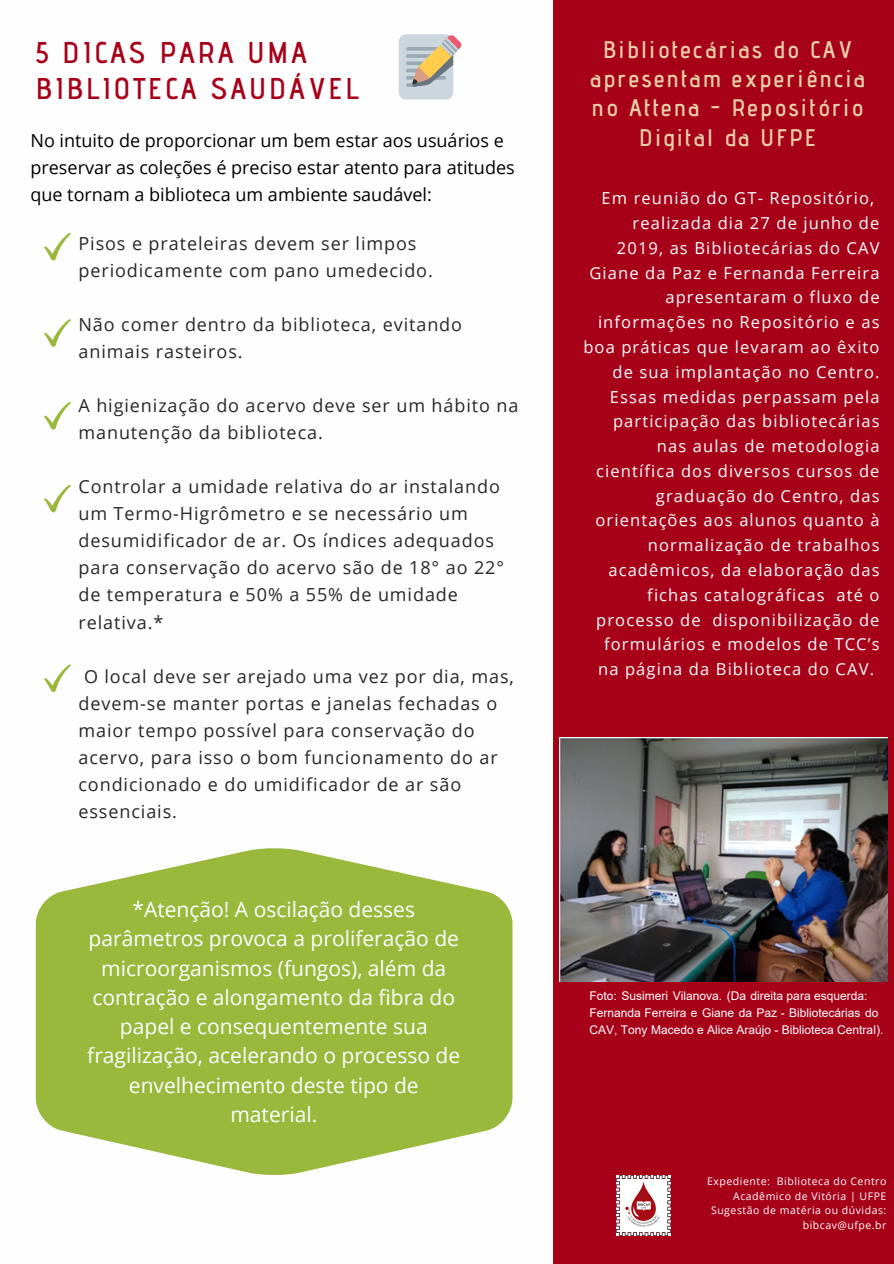
<style>
.page{position:relative;width:894px;height:1264px;background:#fff}
.page>*{position:absolute;margin:0;border:0;box-sizing:border-box;transform-origin:0 0}
.t1{font:600 30px/36px "Advent Pro";letter-spacing:.095em;color:#a70119}
.t2{font:600 24px/29.2px "Advent Pro";letter-spacing:.095em;color:#e8cfa9;text-align:center}
.t3{font:21px/29.2px "Open Sans";color:#fff;text-align:center}
.t4{font:18px/27px "Open Sans";letter-spacing:.05em;color:#272727}
.t5{font:18px/27px "Open Sans";color:#000}
.t6{font:16.5px "Open Sans";letter-spacing:.07em;color:#fefefe}
.t7{font:12px/17px "Arial";color:#fff}
.t8{font:10.5px/14.9px "Open Sans";letter-spacing:.05em;color:#fefefe;text-align:right}
</style>
<div class="page">
<div style="left:553px;top:0;width:340px;height:1263px;background:#a70119"></div>
<img style="left:616px;top:1175px;width:54px;height:60px">
<img style="left:559px;top:738px;width:328px;height:243px">
<svg style="left:36px;top:848px;width:476px;height:327px;background:#a7c258"></svg>
<svg style="left:44px;top:232px;width:27px;height:28px"></svg>
<svg style="left:44px;top:319px;width:27px;height:28px"></svg>
<svg style="left:44px;top:401px;width:27px;height:28px"></svg>
<svg style="left:44px;top:484px;width:27px;height:28px"></svg>
<svg style="left:44px;top:664px;width:27px;height:28px"></svg>
<div style="left:398px;top:34px;width:55px;height:66px;background:#ccd6dd;border-radius:7px"></div>
<svg style="left:406px;top:76px;width:40px;height:4px"></svg>
<hr style="left:406px;top:83px;width:11px;height:4px;background:#99aab5;border-radius:2px">
<svg style="left:406px;top:47px;width:40px;height:4px"></svg>
<hr style="left:406px;top:54px;width:40px;height:4px;background:#99aab5;border-radius:2px">
<svg style="left:406px;top:61px;width:40px;height:4px"></svg>
<hr style="left:406px;top:69px;width:40px;height:3px;background:#99aab5;border-radius:2px">
<svg style="left:411px;top:35px;width:50px;height:52px"></svg>
<h1 class="t1" style="left:36px;top:34px;width:324px">5 DICAS PARA UMA<br>BIBLIOTECA SAUDÁVEL</h1>
<p class="t5" style="left:30px;top:127px;width:485px">No intuito de proporcionar um bem estar aos usuários e preservar as coleções é preciso estar atento para atitudes que tornam a biblioteca um ambiente saudável:</p>
<p class="t4" style="left:78px;top:229px;width:356px">Pisos e prateleiras devem ser limpos periodicamente com pano umedecido.</p>
<p class="t4" style="left:78px;top:310px;width:385px">Não comer dentro da biblioteca, evitando animais rasteiros.</p>
<p class="t4" style="left:78px;top:392px;width:441px">A higienização do acervo deve ser um hábito na manutenção da biblioteca.</p>
<p class="t4" style="left:78px;top:473px;width:427px">Controlar a umidade relativa do ar instalando um Termo-Higrômetro e se necessário um desumidificador de ar. Os índices adequados para conservação do acervo são de 18° ao 22° de temperatura e 50% a 55% de umidade relativa.*</p>
<p class="t4" style="left:78px;top:662px;width:437px;text-indent:6px">O local deve ser arejado uma vez por dia, mas, devem-se manter portas e janelas fechadas o maior tempo possível para conservação do acervo, para isso o bom funcionamento do ar condicionado e do umidificador de ar são essenciais.</p>
<p class="t3" style="left:87px;top:894px;width:374px">*Atenção! A oscilação desses parâmetros provoca a proliferação de microorganismos (fungos), além da contração e alongamento da fibra do papel e consequentemente sua fragilização, acelerando o processo de envelhecimento deste tipo de material.</p>
<h2 class="t2" style="left:590px;top:34px;width:276px">Bibliotecárias do CAV apresentam experiência no Attena - Repositório<br>Digital da UFPE</h2>
<p class="t6" style="left:601px;top:187px;width:274px">Em reunião do GT- Repositório,</p>
<p class="t6" style="left:632px;top:211px;width:248px">realizada dia 27 de junho de</p>
<p class="t6" style="left:616px;top:236px;width:264px">2019, as Bibliotecárias do CAV</p>
<p class="t6" style="left:589px;top:261px;width:291px">Giane da Paz e Fernanda Ferreira</p>
<p class="t6" style="left:665px;top:286px;width:216px">apresentaram o fluxo de</p>
<p class="t6" style="left:598px;top:310px;width:283px">informações no Repositório e as</p>
<p class="t6" style="left:583px;top:335px;width:297px">boa práticas que levaram ao êxito</p>
<p class="t6" style="left:612px;top:360px;width:268px">de sua implantação no Centro.</p>
<p class="t6" style="left:609px;top:385px;width:271px">Essas medidas perpassam pela</p>
<p class="t6" style="left:613px;top:409px;width:268px">participação das bibliotecárias</p>
<p class="t6" style="left:656px;top:434px;width:224px">nas aulas de metodologia</p>
<p class="t6" style="left:596px;top:459px;width:285px">científica dos diversos cursos de</p>
<p class="t6" style="left:655px;top:484px;width:225px">graduação do Centro, das</p>
<p class="t6" style="left:595px;top:509px;width:285px">orientações aos alunos quanto à</p>
<p class="t6" style="left:647px;top:533px;width:233px">normalização de trabalhos</p>
<p class="t6" style="left:608px;top:558px;width:273px">acadêmicos, da elaboração das</p>
<p class="t6" style="left:647px;top:583px;width:234px">fichas catalográficas até o</p>
<p class="t6" style="left:596px;top:608px;width:285px">processo de disponibilização de</p>
<p class="t6" style="left:604px;top:632px;width:277px">formulários e modelos de TCC’s</p>
<p class="t6" style="left:598px;top:657px;width:277px">na página da Biblioteca do CAV.</p>
<p class="t7" style="left:589px;top:987px;width:295px">Foto: Susimeri Vilanova. (Da direita para esquerda:<br>Fernanda Ferreira e Giane da Paz - Bibliotecárias do<br>CAV, Tony Macedo e Alice Araújo - Biblioteca Central).</p>
<p class="t8" style="left:707px;top:1173px;width:181px">Expediente: Biblioteca do Centro<br>Acadêmico de Vitória | UFPE<br>Sugestão de matéria ou dúvidas: bibcav@ufpe.br</p>
</div>
